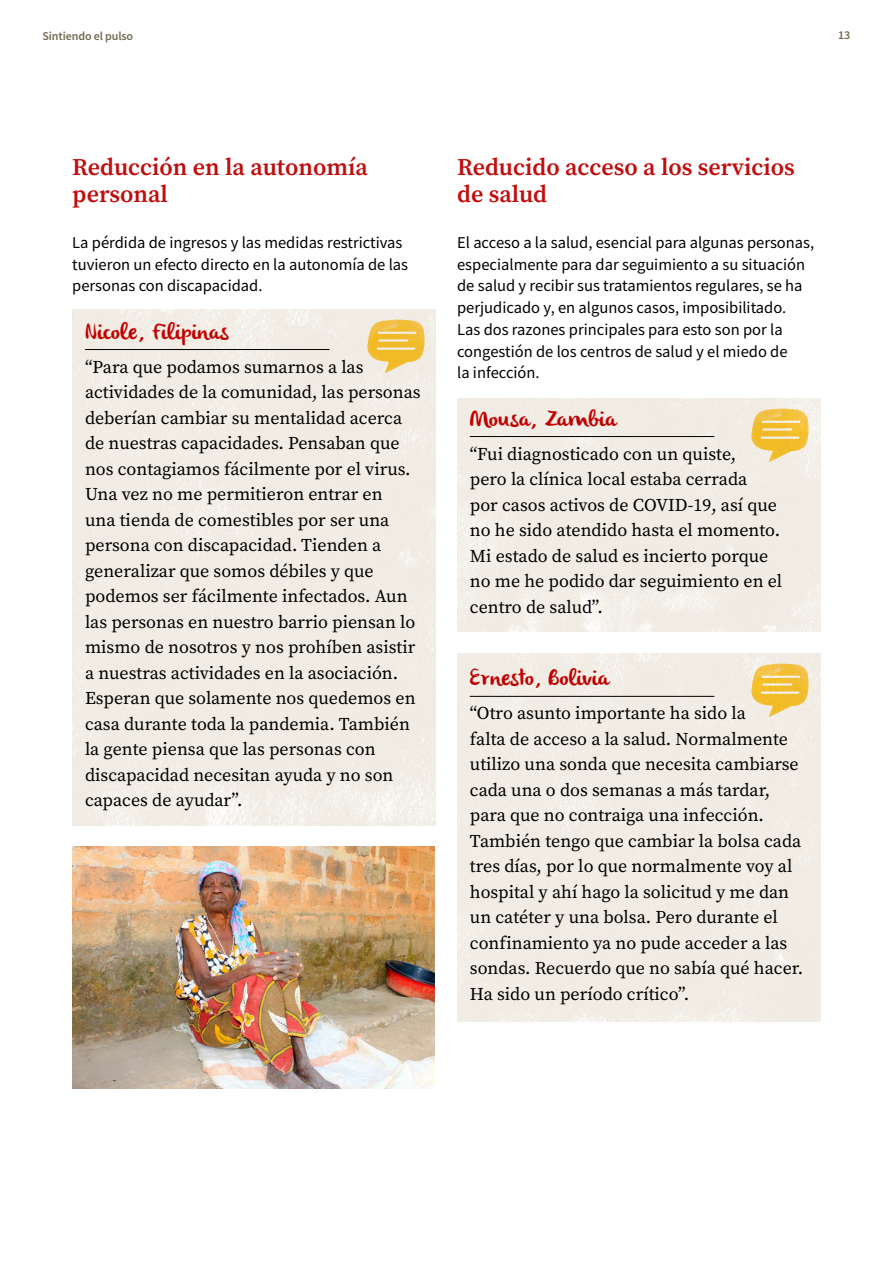
<style>
.page{position:relative;width:893px;height:1263px;background:#fff}
.page>*{position:absolute;margin:0;border:0;box-sizing:border-box;transform-origin:0 0}
.H4_-_criteria{font:600 24px/27px "Source Serif Pro";color:#c00d0e}
.p_-_interviewee{font:22.5px "olivier";letter-spacing:.02em;color:#c00000}
.p_-_quote{font:18px/25.5px "Source Serif Pro";color:#000}
.p_-_body_text{font:16.5px/21.8px "Source Sans Pro";color:#000}
.t1{font:600 12px "Source Sans Pro";letter-spacing:-.01em;color:#716951}
</style>
<div class="page">
<div style="left:73px;top:309px;width:363px;height:517px;background:#f1ece3"></div>
<img style="left:367px;top:320px;width:57px;height:52px">
<div style="left:457px;top:398px;width:363px;height:233px;background:#f1ece3"></div>
<img style="left:752px;top:408px;width:57px;height:53px">
<div style="left:457px;top:653px;width:363px;height:368px;background:#f1ece3"></div>
<img style="left:752px;top:663px;width:57px;height:53px">
<hr style="left:85px;top:349px;width:245px;height:1px;background:#000">
<img style="left:72px;top:847px;width:363px;height:241px">
<hr style="left:470px;top:436px;width:244px;height:1px;background:#000">
<hr style="left:470px;top:696px;width:244px;height:1px;background:#000">
<p class="t1" style="left:43px;top:28px;width:92px">Sintiendo el pulso</p>
<p class="t1" style="left:838px;top:27px;width:14px">13</p>
<h4 class="H4_-_criteria" style="left:72px;top:153px;width:297px">Reducción en la autonomía personal</h4>
<p class="p_-_body_text" style="left:72px;top:231px;width:337px">La pérdida de ingresos y las medidas restrictivas tuvieron un efecto directo en la autonomía de las personas con discapacidad.</p>
<p class="p_-_interviewee" style="left:85px;top:318px;width:145px">Nicole, Filipinas</p>
<p class="p_-_quote" style="left:85px;top:354px;width:337px">“Para que podamos sumarnos a las actividades de la comunidad, las personas deberían cambiar su mentalidad acerca de nuestras capacidades. Pensaban que nos contagiamos fácilmente por el virus.<br>Una vez no me permitieron entrar en<br>una tienda de comestibles por ser una persona con discapacidad. Tienden a generalizar que somos débiles y que podemos ser fácilmente infectados. Aun las personas en nuestro barrio piensan lo mismo de nosotros y nos prohíben asistir a nuestras actividades en la asociación.<br>Esperan que solamente nos quedemos en casa durante toda la pandemia. También la gente piensa que las personas con discapacidad necesitan ayuda y no son capaces de ayudar”.</p>
<h4 class="H4_-_criteria" style="left:457px;top:153px;width:339px">Reducido acceso a los servicios de salud</h4>
<p class="p_-_body_text" style="left:457px;top:231px;width:359px">El acceso a la salud, esencial para algunas personas, especialmente para dar seguimiento a su situación de salud y recibir sus tratamientos regulares, se ha perjudicado y, en algunos casos, imposibilitado.<br>Las dos razones principales para esto son por la congestión de los centros de salud y el miedo de<br>la infección.</p>
<p class="p_-_interviewee" style="left:470px;top:405px;width:148px">Mousa, Zambia</p>
<p class="p_-_quote" style="left:470px;top:441px;width:314px">“Fui diagnosticado con un quiste,<br>pero la clínica local estaba cerrada<br>por casos activos de COVID-19, así que no he sido atendido hasta el momento.<br>Mi estado de salud es incierto porque no me he podido dar seguimiento en el centro de salud”.</p>
<p class="p_-_interviewee" style="left:470px;top:665px;width:141px">Ernesto, Bolivia</p>
<p class="p_-_quote" style="left:470px;top:701px;width:335px">“Otro asunto importante ha sido la<br>falta de acceso a la salud. Normalmente utilizo una sonda que necesita cambiarse cada una o dos semanas a más tardar, para que no contraiga una infección.<br>También tengo que cambiar la bolsa cada tres días, por lo que normalmente voy al hospital y ahí hago la solicitud y me dan un catéter y una bolsa. Pero durante el confinamiento ya no pude acceder a las sondas. Recuerdo que no sabía qué hacer.<br>Ha sido un período crítico”.</p>
</div>
